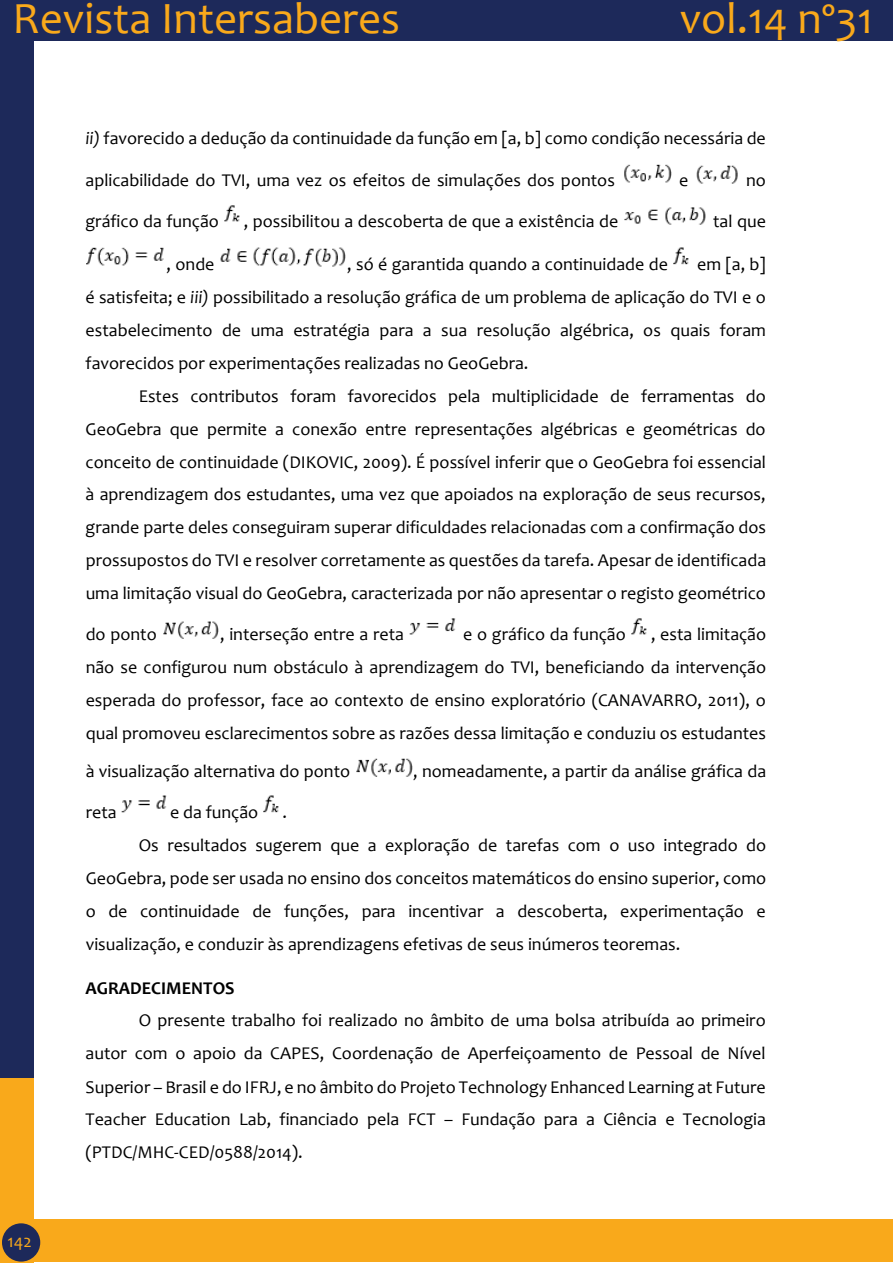
<style>
.page{position:relative;width:893px;height:1263px;background:#fff}
.page>*{position:absolute;margin:0;border:0;box-sizing:border-box;transform-origin:0 0}
.t1{font:45px "Candara";color:#f9a91b}
.t2{font:18px/33px "Candara";color:#000;text-align:justify}
.t3{font:700 18px "Candara";color:#000}
.t4{font:18px "Candara";color:#f9a91b}
.s1{font-style:italic}
</style>
<div class="page">
<div style="left:0;top:0;width:33px;height:1081px;background:#1d295a"></div>
<div style="left:0;top:0;width:893px;height:41px;background:#1d295a"></div>
<div style="left:0;top:1078px;width:33px;height:185px;background:#f9a91b"></div>
<div style="left:21px;top:1219px;width:872px;height:43px;background:#f9a91b"></div>
<div style="left:2px;top:1223px;width:38px;height:38px;background:#1d295a;border-radius:50%"></div>
<img style="left:624px;top:164px;width:48px;height:19px">
<img style="left:696px;top:165px;width:42px;height:19px">
<img style="left:224px;top:205px;width:16px;height:17px">
<img style="left:624px;top:207px;width:82px;height:18px">
<img style="left:86px;top:247px;width:78px;height:19px">
<img style="left:220px;top:247px;width:126px;height:20px">
<img style="left:673px;top:247px;width:16px;height:18px">
<img style="left:163px;top:621px;width:56px;height:18px">
<img style="left:409px;top:618px;width:47px;height:17px">
<img style="left:631px;top:618px;width:16px;height:17px">
<img style="left:356px;top:758px;width:57px;height:19px">
<img style="left:121px;top:795px;width:46px;height:18px">
<img style="left:263px;top:795px;width:16px;height:18px">
<h1 class="t1" style="left:13px;top:-9px;width:389px">Revista Intersaberes</h1>
<h1 class="t1" style="left:680px;top:-9px;width:195px">vol.14 nº31</h1>
<p class="t4" style="left:8px;top:1229px;width:26px">142</p>
<p class="t2" style="left:86px;top:121px;width:682px"><span class="s1">ii)</span> favorecido a dedução da continuidade da função em [a, b] como condição necessária de</p>
<p class="t2" style="left:86px;top:164px;width:531px">aplicabilidade do TVI, uma vez os efeitos de simulações dos pontos</p>
<p class="t2" style="left:679px;top:164px;width:11px">e</p>
<p class="t2" style="left:746px;top:164px;width:21px">no</p>
<p class="t2" style="left:86px;top:204px;width:135px">gráfico da função</p>
<p class="t2" style="left:244px;top:204px;width:376px">, possibilitou a descoberta de que a existência de</p>
<p class="t2" style="left:713px;top:204px;width:54px">tal que</p>
<p class="t2" style="left:167px;top:247px;width:49px">, onde</p>
<p class="t2" style="left:347px;top:247px;width:322px">, só é garantida quando a continuidade de</p>
<p class="t2" style="left:697px;top:247px;width:70px">em [a, b]</p>
<p class="t2" style="left:86px;top:280px;width:682px">é satisfeita; e <span class="s1">iii)</span> possibilitado a resolução gráfica de um problema de aplicação do TVI e o</p>
<p class="t2" style="left:86px;top:313px;width:682px">estabelecimento de uma estratégia para a sua resolução algébrica, os quais foram</p>
<p class="t2" style="left:86px;top:346px;width:444px">favorecidos por experimentações realizadas no GeoGebra.</p>
<p class="t2" style="left:139px;top:379px;width:629px">Estes contributos foram favorecidos pela multiplicidade de ferramentas do</p>
<p class="t2" style="left:86px;top:412px;width:682px">GeoGebra que permite a conexão entre representações algébricas e geométricas do</p>
<p class="t2" style="left:86px;top:445px;width:682px">conceito de continuidade (DIKOVIC, 2009). É possível inferir que o GeoGebra foi essencial</p>
<p class="t2" style="left:86px;top:478px;width:681px">à aprendizagem dos estudantes, uma vez que apoiados na exploração de seus recursos,</p>
<p class="t2" style="left:86px;top:511px;width:682px">grande parte deles conseguiram superar dificuldades relacionadas com a confirmação dos</p>
<p class="t2" style="left:86px;top:544px;width:682px">prossupostos do TVI e resolver corretamente as questões da tarefa. Apesar de identificada</p>
<p class="t2" style="left:86px;top:577px;width:682px">uma limitação visual do GeoGebra, caracterizada por não apresentar o registo geométrico</p>
<p class="t2" style="left:86px;top:617px;width:73px">do ponto</p>
<p class="t2" style="left:220px;top:617px;width:185px">, interseção entre a reta</p>
<p class="t2" style="left:463px;top:617px;width:164px">e o gráfico da função</p>
<p class="t2" style="left:86px;top:617px;width:682px;text-indent:565px">, esta limitação não se configurou num obstáculo à aprendizagem do TVI, beneficiando da intervenção esperada do professor, face ao contexto de ensino exploratório (CANAVARRO, 2011), o qual promoveu esclarecimentos sobre as razões dessa limitação e conduziu os estudantes</p>
<p class="t2" style="left:86px;top:755px;width:266px">à visualização alternativa do ponto</p>
<p class="t2" style="left:413px;top:755px;width:354px">, nomeadamente, a partir da análise gráfica da</p>
<p class="t2" style="left:86px;top:795px;width:32px">reta</p>
<p class="t2" style="left:170px;top:795px;width:90px">e da função</p>
<p class="t2" style="left:282px;top:795px;width:6px">.</p>
<p class="t2" style="left:139px;top:828px;width:629px">Os resultados sugerem que a exploração de tarefas com o uso integrado do</p>
<p class="t2" style="left:86px;top:861px;width:682px">GeoGebra, pode ser usada no ensino dos conceitos matemáticos do ensino superior, como</p>
<p class="t2" style="left:86px;top:894px;width:682px">o de continuidade de funções, para incentivar a descoberta, experimentação e</p>
<p class="t2" style="left:86px;top:927px;width:596px">visualização, e conduzir às aprendizagens efetivas de seus inúmeros teoremas.</p>
<p class="t3" style="left:86px;top:976px;width:150px">AGRADECIMENTOS</p>
<p class="t2" style="left:139px;top:1004px;width:629px">O presente trabalho foi realizado no âmbito de uma bolsa atribuída ao primeiro</p>
<p class="t2" style="left:86px;top:1037px;width:682px">autor com o apoio da CAPES, Coordenação de Aperfeiçoamento de Pessoal de Nível</p>
<p class="t2" style="left:86px;top:1070px;width:682px">Superior – Brasil e do IFRJ, e no âmbito do Projeto Technology Enhanced Learning at Future</p>
<p class="t2" style="left:86px;top:1103px;width:682px">Teacher Education Lab, financiado pela FCT – Fundação para a Ciência e Tecnologia</p>
<p class="t2" style="left:86px;top:1136px;width:219px">(PTDC/MHC-CED/0588/2014).</p>
</div>
